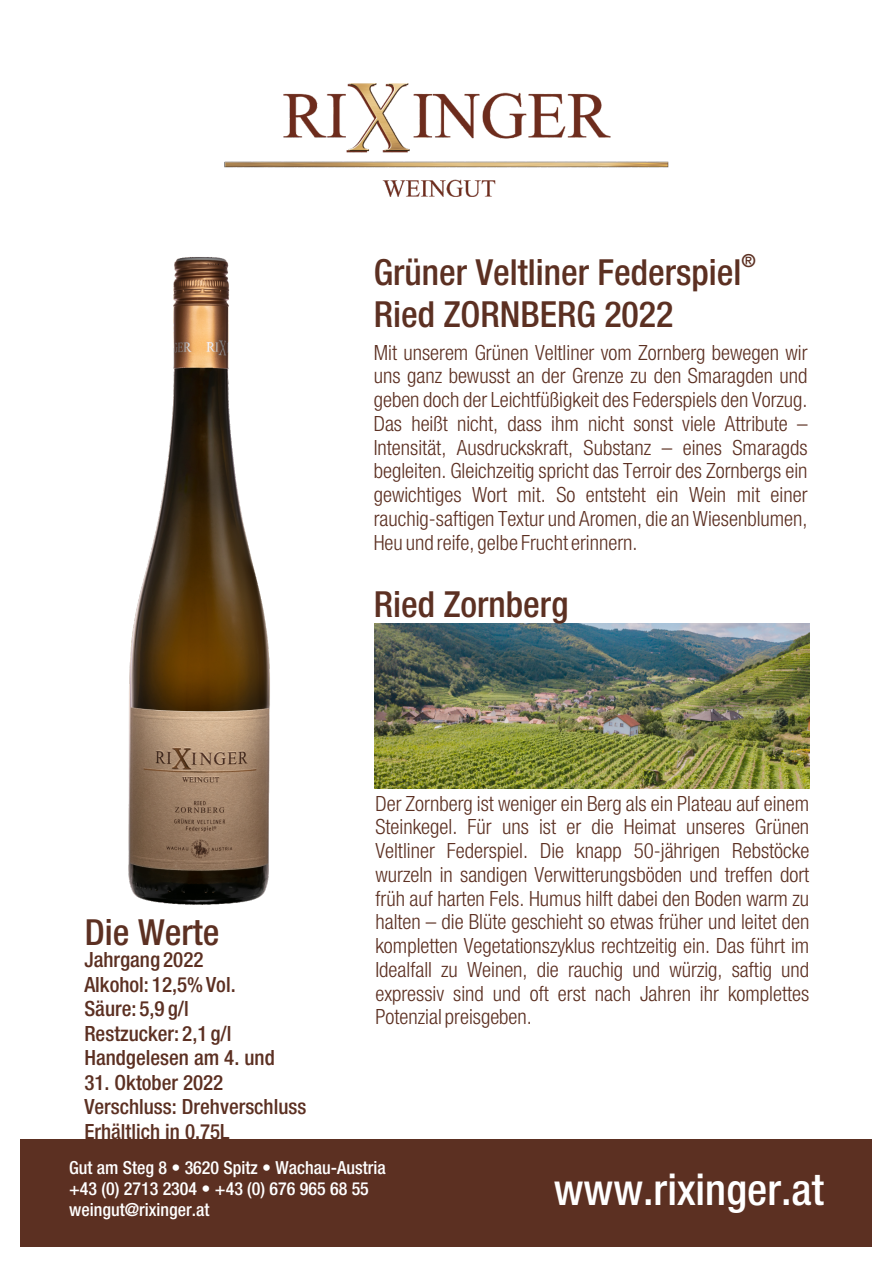
<style>
.page{position:relative;width:893px;height:1263px;background:#fff}
.page>*{position:absolute;margin:0;border:0;box-sizing:border-box;transform-origin:0 0}
.t1{font:43.5px "Helvetica Neue Medium Cond Medium Cond";color:#fff}
.t2{font:36px/42px "Helvetica Neue Medium Cond Medium Cond";color:#5c3022}
.t3{font:21px/23.7px "Helvetica Neue Light Cond Light Cond";color:#5c3022;text-align:justify}
.t4{font:21px/24.5px "Helvetica Neue Medium Cond Medium Cond";color:#5c3022}
.t5{font:18px/21px "Helvetica Neue Medium Cond Medium Cond";color:#fff}
.t6{font:18px "Helvetica Neue Medium Cond Medium Cond";color:#5c3022}
</style>
<div class="page">
<div style="left:20px;top:1138px;width:851px;height:108px;background:#5c3022"></div>
<img style="left:225px;top:84px;width:443px;height:113px">
<img style="left:128px;top:257px;width:142px;height:648px">
<img style="left:374px;top:623px;width:435px;height:166px">
<p class="t6" style="left:742px;top:250px;width:16px">®</p>
<h2 class="t2" style="left:374px;top:251px;width:369px">Grüner Veltliner Federspiel<br>Ried ZORNBERG 2022</h2>
<p class="t3" style="left:374px;top:340px;width:435px">Mit unserem Grünen Veltliner vom Zornberg bewegen wir uns ganz bewusst an der Grenze zu den Smaragden und geben doch der Leichtfüßigkeit des Federspiels den Vorzug.<br>Das heißt nicht, dass ihm nicht sonst viele Attribute – Intensität, Ausdruckskraft, Substanz – eines Smaragds begleiten. Gleichzeitig spricht das Terroir des Zornbergs ein gewichtiges Wort mit. So entsteht ein Wein mit einer rauchig-saftigen Textur und Aromen, die an Wiesenblumen, Heu und reife, gelbe Frucht erinnern.</p>
<h2 class="t2" style="left:85px;top:910px;width:136px">Die Werte</h2>
<p class="t4" style="left:84px;top:947px;width:192px">Jahrgang 2022<br>Alkohol: 12,5% Vol.<br>Säure: 5,9 g/l<br>Restzucker: 2,1 g/l<br>Handgelesen am 4. und</p>
<p class="t4" style="left:84px;top:1070px;width:223px">31. Oktober 2022<br>Verschluss: Drehverschluss<br>Erhältlich in 0,75L</p>
<h2 class="t2" style="left:374px;top:582px;width:196px">Ried Zornberg</h2>
<p class="t3" style="left:375px;top:791px;width:436px">Der Zornberg ist weniger ein Berg als ein Plateau auf einem Steinkegel. Für uns ist er die Heimat unseres Grünen Veltliner Federspiel. Die knapp 50-jährigen Rebstöcke wurzeln in sandigen Verwitterungsböden und treffen dort früh auf harten Fels. Humus hilft dabei den Boden warm zu halten – die Blüte geschieht so etwas früher und leitet den kompletten Vegetationszyklus rechtzeitig ein. Das führt im Idealfall zu Weinen, die rauchig und würzig, saftig und expressiv sind und oft erst nach Jahren ihr komplettes Potenzial preisgeben.</p>
<p class="t5" style="left:69px;top:1156px;width:318px">Gut am Steg 8 • 3620 Spitz • Wachau-Austria +43 (0) 2713 2304 • +43 (0) 676 965 68 55 weingut@rixinger.at</p>
<h1 class="t1" style="left:554px;top:1163px;width:272px">www.rixinger.at</h1>
</div>
